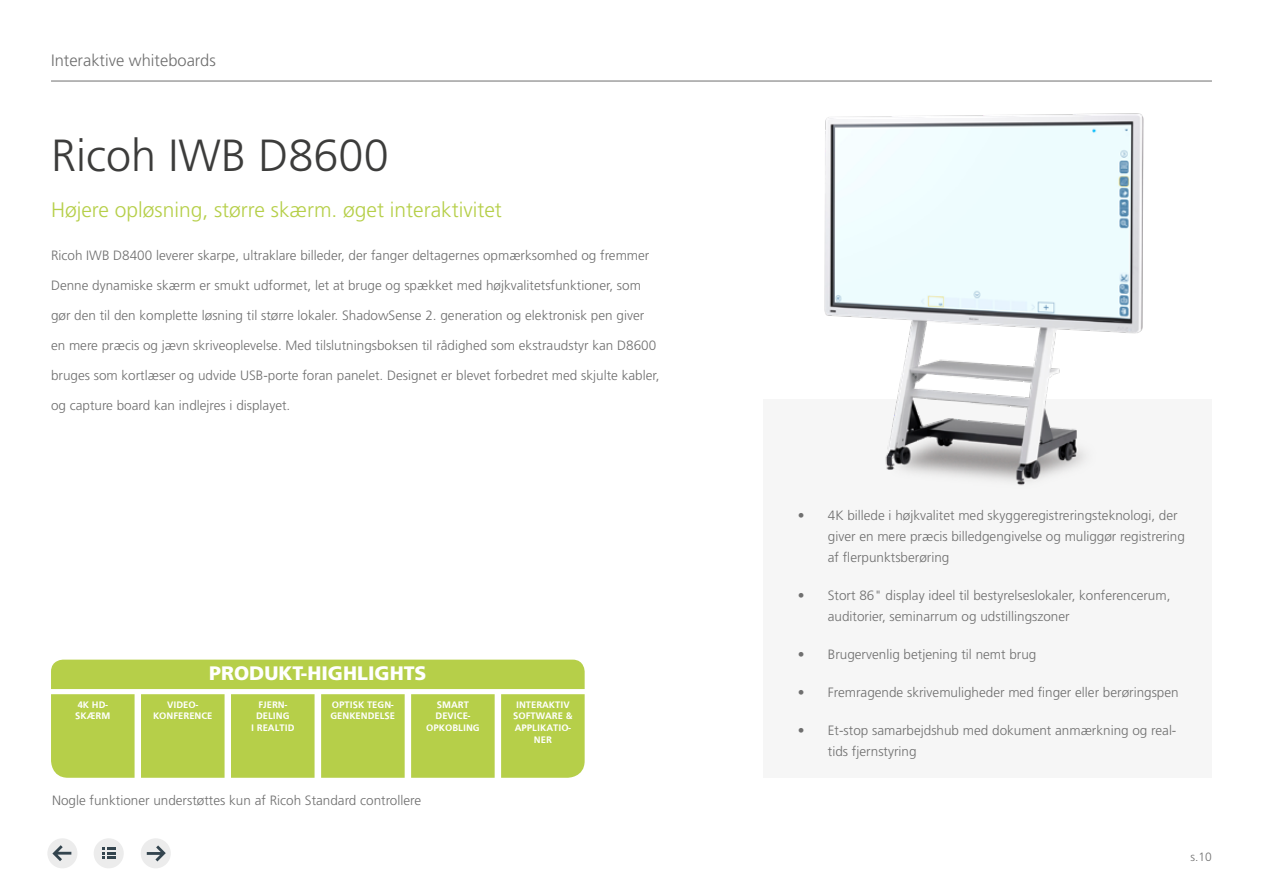
<style>
.page{position:relative;width:1263px;height:893px;background:#fff}
.page>*{position:absolute;margin:0;border:0;box-sizing:border-box;transform-origin:0 0}
.t1{font:300 45px "Frutiger";color:#3c3c3b}
.t2{font:300 21px "Frutiger";color:#b6cf49}
.t3{font:900 19.5px "Frutiger";color:#fff}
.t4{font:300 16.5px "Frutiger";color:#6f6f6f}
.t5{font:300 13.5px/21px "Frutiger";color:#6f6f6f}
.t6{font:300 12px "Frutiger";color:#6f6f6f}
.t7{font:700 9.75px/11.7px "Frutiger";color:#fff;text-align:center}
</style>
<div class="page">
<hr style="left:51px;top:81px;width:1161px;height:1px;background:#6f6f6f">
<div style="left:764px;top:408px;width:448px;height:369px;background:#f6f6f6"></div>
<svg style="left:47px;top:838px;width:30px;height:30px"></svg>
<svg style="left:94px;top:838px;width:30px;height:30px"></svg>
<svg style="left:141px;top:838px;width:30px;height:30px"></svg>
<svg style="left:51px;top:660px;width:534px;height:118px;background:#bcd359"></svg>
<img style="left:635px;top:80px;width:577px;height:406px">
<p class="t4" style="left:51px;top:51px;width:166px">Interaktive whiteboards</p>
<h1 class="t1" style="left:51px;top:130px;width:339px">Ricoh IWB D8600</h1>
<h2 class="t2" style="left:51px;top:198px;width:452px">Højere opløsning, større skærm. øget interaktivitet</h2>
<p class="t5" style="left:51px;top:245px;width:600px">Ricoh IWB D8400 leverer skarpe, ultraklare billeder, der fanger deltagernes opmærksomhed og fremmer</p>
<p class="t5" style="left:51px;top:275px;width:591px">Denne dynamiske skærm er smukt udformet, let at bruge og spækket med højkvalitetsfunktioner, som</p>
<p class="t5" style="left:51px;top:305px;width:595px">gør den til den komplette løsning til større lokaler. ShadowSense 2. generation og elektronisk pen giver</p>
<p class="t5" style="left:51px;top:335px;width:607px">en mere præcis og jævn skriveoplevelse. Med tilslutningsboksen til rådighed som ekstraudstyr kan D8600</p>
<p class="t5" style="left:51px;top:365px;width:610px">bruges som kortlæser og udvide USB-porte foran panelet. Designet er blevet forbedret med skjulte kabler,</p>
<p class="t5" style="left:51px;top:395px;width:241px">og capture board kan indlejres i displayet.</p>
<h3 class="t3" style="left:209px;top:661px;width:219px">PRODUKT-HIGHLIGHTS</h3>
<p class="t7" style="left:75px;top:698px;width:37px;text-align:left">4K HD-<br>SKÆRM</p>
<p class="t7" style="left:153px;top:698px;width:61px">VIDEO-<br>KONFERENCE</p>
<p class="t7" style="left:251px;top:698px;width:45px">FJERN-<br>DELING<br>I REALTID</p>
<p class="t7" style="left:330px;top:698px;width:66px;text-align:left">OPTISK TEGN-<br>GENKENDELSE</p>
<p class="t7" style="left:426px;top:698px;width:55px">SMART<br>DEVICE-<br>OPKOBLING</p>
<p class="t7" style="left:513px;top:698px;width:61px">INTERAKTIV<br>SOFTWARE &amp;<br>APPLIKATIO-<br>NER</p>
<p class="t5" style="left:52px;top:790px;width:371px">Nogle funktioner understøttes kun af Ricoh Standard controllere</p>
<p class="t5" style="left:828px;top:505px;width:359px;text-indent:-30px">• 4K billede i højkvalitet med skyggeregistreringsteknologi, der giver en mere præcis billedgengivelse og muliggør registrering af flerpunktsberøring</p>
<p class="t5" style="left:828px;top:585px;width:344px;text-indent:-30px">• Stort 86" display ideel til bestyrelseslokaler, konferencerum, auditorier, seminarrum og udstillingszoner</p>
<p class="t5" style="left:798px;top:644px;width:240px">• Brugervenlig betjening til nemt brug</p>
<p class="t5" style="left:798px;top:682px;width:382px">• Fremragende skrivemuligheder med finger eller berøringspen</p>
<p class="t5" style="left:828px;top:720px;width:350px;text-indent:-30px">• Et-stop samarbejdshub med dokument anmærkning og real&shy;tids fjernstyring</p>
<p class="t6" style="left:1190px;top:850px;width:23px">s.10</p>
</div>
